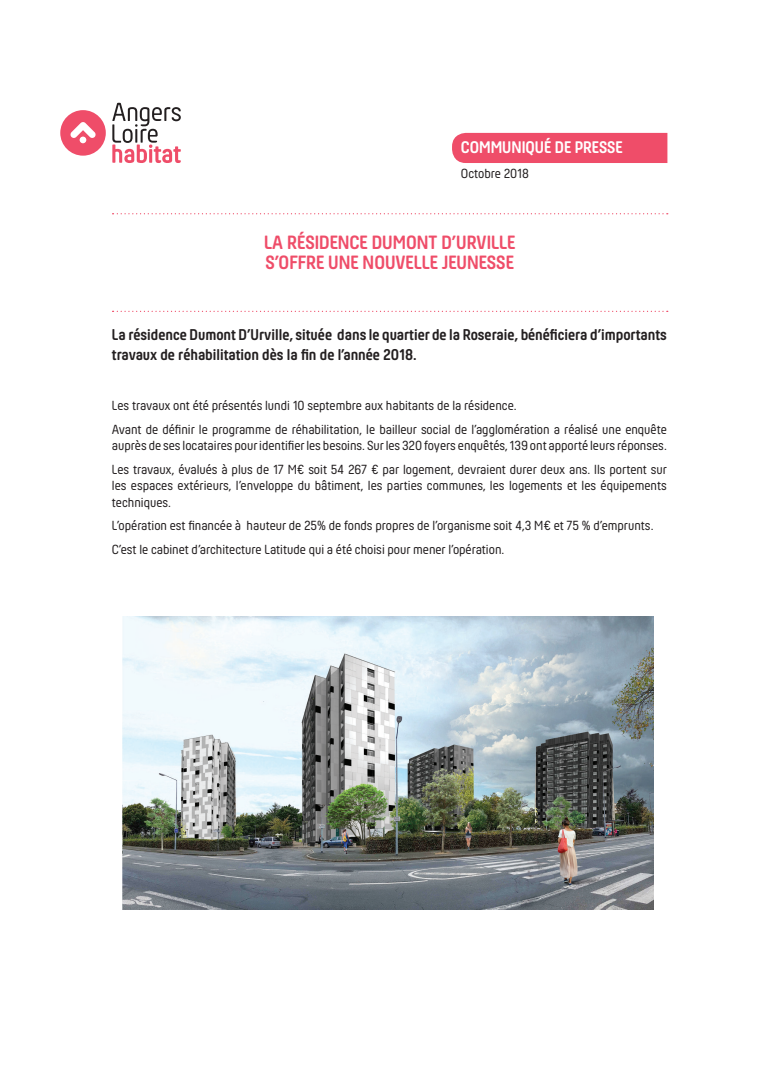
<style>
.page{position:relative;width:780px;height:1088px;background:#fff}
.page>*{position:absolute;margin:0;border:0;box-sizing:border-box;transform-origin:0 0}
.t1{font:700 20px/20px "Hansom FY";color:#ef4d69}
.t2{font:700 17.5px "Hansom FY";color:#fff}
.t3{font:700 16.25px/19.5px "Hansom FY";color:#231f20}
.t4{font:13.75px/23.6px "Hansom FY";color:#231f20}
</style>
<div class="page">
<svg style="left:112px;top:103px;width:69px;height:60px"></svg>
<div style="left:60px;top:110px;width:46px;height:46px;background:#ef4d69;border-radius:50%"></div>
<svg style="left:70px;top:122px;width:26px;height:21px"></svg>
<svg style="left:112px;top:213px;width:555px;height:1px"></svg>
<svg style="left:112px;top:311px;width:555px;height:1px"></svg>
<div style="left:452px;top:133px;width:215px;height:30px;background:#ef4d69"></div>
<img style="left:123px;top:617px;width:530px;height:292px">
<p class="t2" style="left:461px;top:137px;width:11px">COMM</p>
<p class="t2" style="left:502px;top:137px;width:98px">UNIQUÉ DE PRESSE</p>
<p class="t4" style="left:461px;top:162px;width:70px">Octobre 2018</p>
<h1 class="t1" style="left:264px;top:233px;width:252px">La résidence Dumont D’Urville<br>S’offre une nouvelle jeunesse</h1>
<p class="t3" style="left:112px;top:325px;width:556px">La résidence Dumont D’Urville, située dans le quartier de la Roseraie, bénéficiera d’importants travaux de réhabilitation dès la fin de l’année 2018.</p>
<p class="t4" style="left:112px;top:394px;width:556px">Les travaux ont été présentés lundi 10 septembre aux habitants de la résidence.<br>Avant de définir le programme de réhabilitation, le bailleur social de l’agglomération a réalisé une enquête</p>
<p class="t4" style="left:112px;top:434px;width:556px">auprès de ses locataires pour identifier les besoins. Sur les 320 foyers enquêtés, 139 ont apporté leurs réponses.<br>Les travaux, évalués à plus de 17 M€ soit 54 267 € par logement, devraient durer deux ans. Ils portent sur</p>
<p class="t4" style="left:112px;top:477px;width:556px;line-height:16.5px">les espaces extérieurs, l’enveloppe du bâtiment, les parties communes, les logements et les équipements techniques.</p>
<p class="t4" style="left:112px;top:514px;width:543px">L’opération est financée à hauteur de 25% de fonds propres de l’organisme soit 4,3 M€ et 75 % d’emprunts.<br>C’est le cabinet d’architecture Latitude qui a été choisi pour mener l’opération.</p>
</div>
